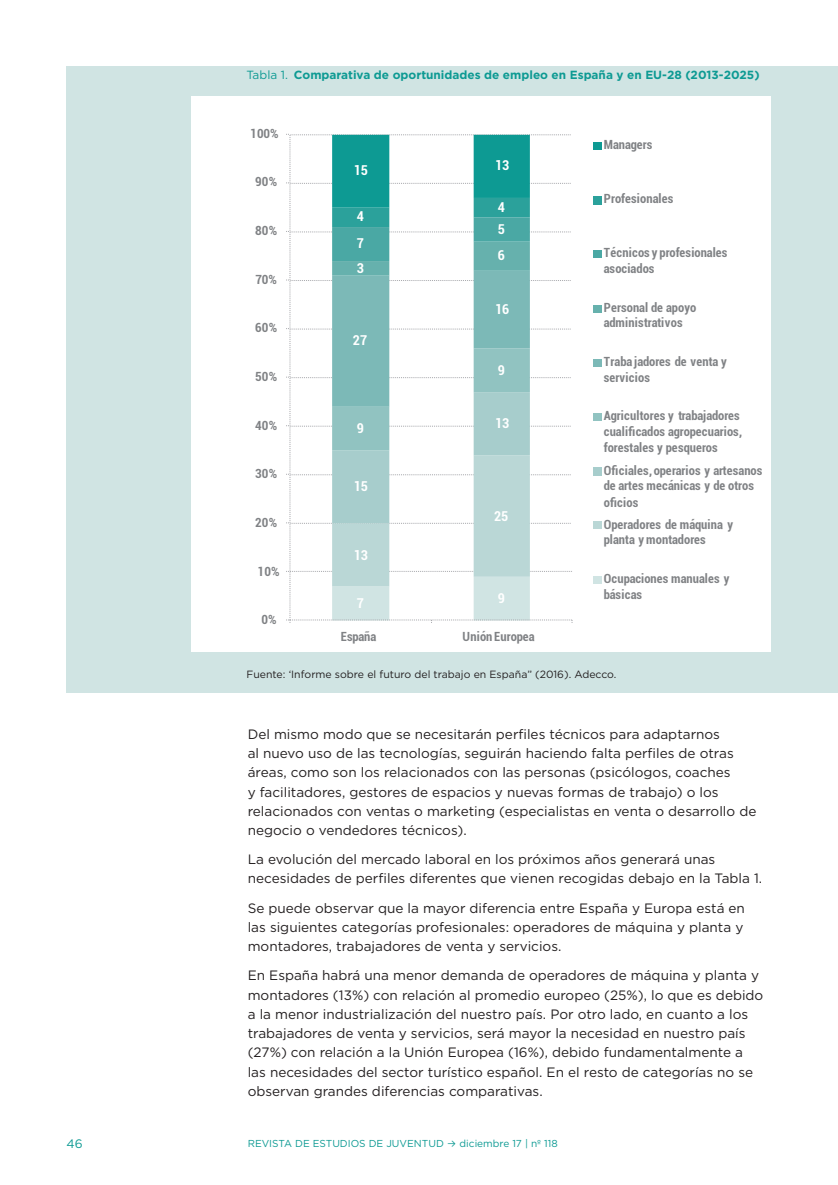
<style>
.page{position:relative;width:838px;height:1185px;background:#fff}
.page>*{position:absolute;margin:0;border:0;box-sizing:border-box;transform-origin:0 0}
.t1{font:13.65px/19.2px "Gotham";color:#231f20}
.t2{font:700 condensed 13.65px "Roboto";letter-spacing:-.01em;color:#fff}
.t3{font:700 condensed 12.6px/15.6px "Roboto";color:#808285}
.t4{font:12.25px "Gotham";color:#0d9a93}
.t5{font:700 11.9px "Gotham";color:#0d9a93}
.t6{font:10.5px "Gotham";color:#231f20}
.t7{font:10.15px "Gotham";color:#0d9a93}
.s1{font-weight:400}
.s2{font-family:"Bryant";font-weight:500;font-size:10.5px}
</style>
<div class="page">
<div style="left:67px;top:67px;width:770px;height:626px;background:#d0e4e3"></div>
<div style="left:191px;top:96px;width:579px;height:556px;background:#fff"></div>
<svg style="left:286px;top:134px;width:286px;height:489px"></svg>
<div style="left:592px;top:143px;width:9px;height:7px;background:#0d9a93"></div>
<div style="left:592px;top:196px;width:9px;height:9px;background:#2ba19b"></div>
<div style="left:592px;top:250px;width:9px;height:8px;background:#4aa8a4"></div>
<div style="left:592px;top:305px;width:9px;height:7px;background:#66b1ad"></div>
<div style="left:592px;top:359px;width:9px;height:8px;background:#7cb9b7"></div>
<div style="left:592px;top:413px;width:9px;height:8px;background:#91c3c1"></div>
<div style="left:592px;top:467px;width:9px;height:9px;background:#a7cdcc"></div>
<div style="left:592px;top:521px;width:9px;height:8px;background:#bad7d6"></div>
<div style="left:592px;top:576px;width:9px;height:7px;background:#d0e4e3"></div>
<p class="t5" style="left:246px;top:67px;width:514px"><span class="s1">Tabla 1.</span> Comparativa de oportunidades de empleo en España y en EU-28 (2013-2025)</p>
<p class="t3" style="left:250px;top:125px;width:30px">100%</p>
<p class="t3" style="left:255px;top:174px;width:24px">90%</p>
<p class="t3" style="left:255px;top:222px;width:24px">80%</p>
<p class="t3" style="left:255px;top:271px;width:23px">70%</p>
<p class="t3" style="left:255px;top:320px;width:24px">60%</p>
<p class="t3" style="left:255px;top:368px;width:24px">50%</p>
<p class="t3" style="left:255px;top:417px;width:24px">40%</p>
<p class="t3" style="left:255px;top:465px;width:24px">30%</p>
<p class="t3" style="left:255px;top:514px;width:24px">20%</p>
<p class="t3" style="left:257px;top:563px;width:24px">10%</p>
<p class="t3" style="left:261px;top:611px;width:17px">0%</p>
<p class="t2" style="left:354px;top:161px;width:16px">15</p>
<p class="t2" style="left:495px;top:156px;width:16px">13</p>
<p class="t2" style="left:357px;top:207px;width:9px">4</p>
<p class="t2" style="left:357px;top:234px;width:9px">7</p>
<p class="t2" style="left:357px;top:258px;width:9px">3</p>
<p class="t2" style="left:353px;top:331px;width:16px">27</p>
<p class="t2" style="left:498px;top:197px;width:9px">4</p>
<p class="t2" style="left:498px;top:219px;width:9px">5</p>
<p class="t2" style="left:498px;top:246px;width:9px">6</p>
<p class="t2" style="left:495px;top:299px;width:16px">16</p>
<p class="t2" style="left:498px;top:360px;width:9px">9</p>
<p class="t2" style="left:357px;top:418px;width:9px">9</p>
<p class="t2" style="left:495px;top:414px;width:16px">13</p>
<p class="t2" style="left:354px;top:477px;width:16px">15</p>
<p class="t2" style="left:354px;top:545px;width:16px">13</p>
<p class="t2" style="left:494px;top:506px;width:16px">25</p>
<p class="t2" style="left:357px;top:594px;width:9px">7</p>
<p class="t2" style="left:498px;top:589px;width:9px">9</p>
<p class="t3" style="left:341px;top:628px;width:37px">España</p>
<p class="t3" style="left:462px;top:628px;width:74px">Unión Europea</p>
<p class="t3" style="left:603px;top:136px;width:50px">Managers</p>
<p class="t3" style="left:603px;top:190px;width:71px">Profesionales</p>
<p class="t3" style="left:603px;top:245px;width:125px">Técnicos y profesionales asociados</p>
<p class="t3" style="left:603px;top:299px;width:94px">Personal de apoyo administrativos</p>
<p class="t3" style="left:603px;top:353px;width:124px">Traba jadores de venta y servicios</p>
<p class="t3" style="left:603px;top:407px;width:140px;line-height:16.1px">Agricultores y trabajadores cualificados agropecuarios, forestales y pesqueros</p>
<p class="t3" style="left:603px;top:461px;width:160px;line-height:16.1px">Oficiales, operarios y artesanos de artes mecánicas y de otros oficios</p>
<p class="t3" style="left:603px;top:516px;width:131px">Operadores de máquina y planta y montadores</p>
<p class="t3" style="left:603px;top:570px;width:127px">Ocupaciones manuales y básicas</p>
<p class="t6" style="left:246px;top:667px;width:371px">Fuente: ‘Informe sobre el futuro del trabajo en España” (2016). Adecco.</p>
<p class="t1" style="left:248px;top:724px;width:510px">Del mismo modo que se necesitarán perfiles técnicos para adaptarnos<br>al nuevo uso de las tecnologías, seguirán haciendo falta perfiles de otras áreas, como son los relacionados con las personas (psicólogos, coaches<br>y facilitadores, gestores de espacios y nuevas formas de trabajo) o los relacionados con ventas o marketing (especialistas en venta o desarrollo de negocio o vendedores técnicos).</p>
<p class="t1" style="left:248px;top:849px;width:516px">La evolución del mercado laboral en los próximos años generará unas necesidades de perfiles diferentes que vienen recogidas debajo en la Tabla 1.</p>
<p class="t1" style="left:248px;top:898px;width:498px">Se puede observar que la mayor diferencia entre España y Europa está en las siguientes categorías profesionales: operadores de máquina y planta y montadores, trabajadores de venta y servicios.</p>
<p class="t1" style="left:248px;top:965px;width:517px">En España habrá una menor demanda de operadores de máquina y planta y montadores (13%) con relación al promedio europeo (25%), lo que es debido a la menor industrialización del nuestro país. Por otro lado, en cuanto a los trabajadores de venta y servicios, será mayor la necesidad en nuestro país (27%) con relación a la Unión Europea (16%), debido fundamentalmente a las necesidades del sector turístico español. En el resto de categorías no se observan grandes diferencias comparativas.</p>
<p class="t4" style="left:67px;top:1136px;width:18px">46</p>
<p class="t7" style="left:248px;top:1137px;width:311px">REVISTA DE ESTUDIOS DE JUVENTUD <span class="s2">≥</span> diciembre 17 | nº 118</p>
</div>
